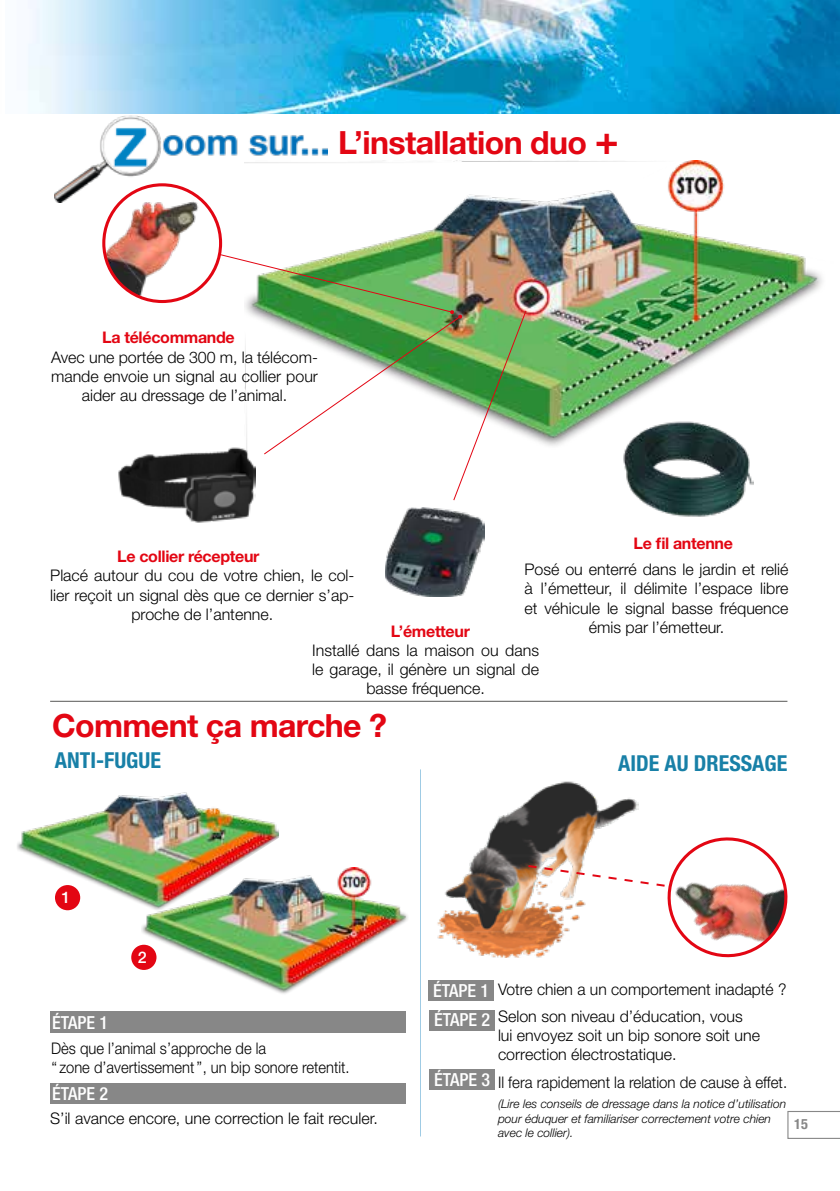
<style>
.page{position:relative;width:840px;height:1191px;background:#fff}
.page>*{position:absolute;margin:0;border:0;box-sizing:border-box;transform-origin:0 0}
.t1{font:700 32px "Helvetica Neue LT Std";letter-spacing:-.02em;color:#e30613}
.t2{font:700 condensed 22px "Helvetica Neue LT Std";color:#1880a7}
.t3{font:500 condensed 18px "Helvetica Neue LT Std";color:#fff}
.t4{font:300 16px/19.2px "Helvetica Neue LT Std";color:#000;text-align:center}
.t5{font:300 16px/19.2px "Helvetica Neue LT Std";color:#000;scale:.92 1}
.t6{font:700 16px "Helvetica Neue LT Std";letter-spacing:-.02em;color:#e30613}
.t7{font:300 16px "Helvetica Neue LT Std";color:#000;scale:.94 1}
.t8{font:500 16px "Helvetica Neue LT Std";color:#fff}
.t9{font:700 condensed 14.2px "Helvetica Neue LT Std";color:#878787}
.t10{font:italic 300 12px/14.4px "Helvetica Neue LT Std";color:#000}
.s1{font-size:40px}
</style>
<div class="page">
<img style="left:28px;top:0;width:811px;height:114px">
<svg style="left:787px;top:1111px;width:52px;height:28px"></svg>
<div style="left:50px;top:1011px;width:355px;height:22px;background:#878787"></div>
<img style="left:141px;top:867px;width:267px;height:127px">
<img style="left:327px;top:160px;width:495px;height:286px">
<img style="left:385px;top:508px;width:99px;height:89px">
<svg style="left:204px;top:250px;width:323px;height:251px"></svg>
<img style="left:622px;top:420px;width:131px;height:97px">
<img style="left:54px;top:115px;width:273px;height:87px">
<img style="left:118px;top:443px;width:137px;height:80px">
<img style="left:104px;top:185px;width:116px;height:116px;border-radius:58px">
<div style="left:102px;top:183px;width:120px;height:120px;border:3px solid #e30613;border-radius:50%"></div>
<img style="left:17px;top:792px;width:262px;height:121px">
<hr style="left:420px;top:769px;width:1px;height:367px;background:#4098c9">
<div style="left:131px;top:944px;width:25px;height:26px;background:#e30613;border-radius:50%"></div>
<img style="left:437px;top:781px;width:201px;height:176px">
<hr style="left:50px;top:701px;width:737px;height:1px;background:#575756">
<div style="left:50px;top:1082px;width:355px;height:21px;background:#878787"></div>
<div style="left:55px;top:885px;width:25px;height:25px;background:#e30613;border-radius:50%"></div>
<div style="left:429px;top:1009px;width:65px;height:21px;background:#878787"></div>
<div style="left:428px;top:980px;width:65px;height:21px;background:#878787"></div>
<div style="left:429px;top:1069px;width:65px;height:21px;background:#878787"></div>
<img style="left:526px;top:830px;width:262px;height:128px">
<h1 class="t1" style="left:338px;top:123px;width:282px">L’installation duo <span class="s1">+</span></h1>
<p class="t6" style="left:102px;top:327px;width:134px">La télécommande</p>
<p class="t4" style="left:51px;top:347px;width:268px">Avec une portée de 300 m, la télécom&shy;mande envoie un signal au collier pour aider au dressage de l’animal.</p>
<p class="t6" style="left:117px;top:546px;width:144px">Le collier récepteur</p>
<p class="t4" style="left:50px;top:566px;width:305px">Placé autour du cou de votre chien, le col&shy;lier reçoit un signal dès que ce dernier s’ap&shy;proche de l’antenne.</p>
<p class="t6" style="left:391px;top:621px;width:80px">L’émetteur</p>
<p class="t6" style="left:633px;top:534px;width:101px">Le fil antenne</p>
<p class="t4" style="left:524px;top:559px;width:265px">Posé ou enterré dans le jardin et relié à l’émetteur, il délimite l’espace libre et véhicule le signal basse fréquence émis par l’émetteur.</p>
<p class="t4" style="left:312px;top:640px;width:228px">Installé dans la maison ou dans le garage, il génère un signal de basse fréquence.</p>
<h1 class="t1" style="left:52px;top:705px;width:336px">Comment ça marche ?</h1>
<h2 class="t2" style="left:55px;top:747px;width:107px">ANTI-FUGUE</h2>
<h2 class="t2" style="left:617px;top:749px;width:171px">AIDE AU DRESSAGE</h2>
<p class="t8" style="left:61px;top:888px;width:10px">1</p>
<p class="t3" style="left:52px;top:1011px;width:57px">ÉTAPE 1</p>
<p class="t8" style="left:138px;top:947px;width:10px">2</p>
<p class="t5" style="left:51px;top:1038px;width:326px">Dès que l’animal s’approche de la<br>‘‘ zone d’avertissement’’, un bip sonore retentit.</p>
<p class="t3" style="left:52px;top:1082px;width:57px">ÉTAPE 2</p>
<p class="t4" style="left:50px;top:1108px;width:329px">S’il avance encore, une correction le fait reculer.</p>
<p class="t3" style="left:433px;top:980px;width:57px">ÉTAPE 1</p>
<p class="t4" style="left:497px;top:975px;width:290px;line-height:27.2px;text-align:left">Votre chien a un comportement inadapté ?<br>Selon son niveau d’éducation, vous</p>
<p class="t4" style="left:497px;top:1025px;width:263px;text-align:left">lui envoyez soit un bip sonore soit une correction électrostatique.</p>
<p class="t7" style="left:497px;top:1073px;width:309px">Il fera rapidement la relation de cause à effet.</p>
<p class="t10" style="left:497px;top:1096px;width:289px">(Lire les conseils de dressage dans la notice d’utilisation pour éduquer et familiariser correctement votre chien avec le collier).</p>
<p class="t3" style="left:434px;top:1009px;width:57px">ÉTAPE 2</p>
<p class="t3" style="left:434px;top:1069px;width:57px">ÉTAPE 3</p>
<p class="t9" style="left:793px;top:1115px;width:15px">15</p>
</div>
